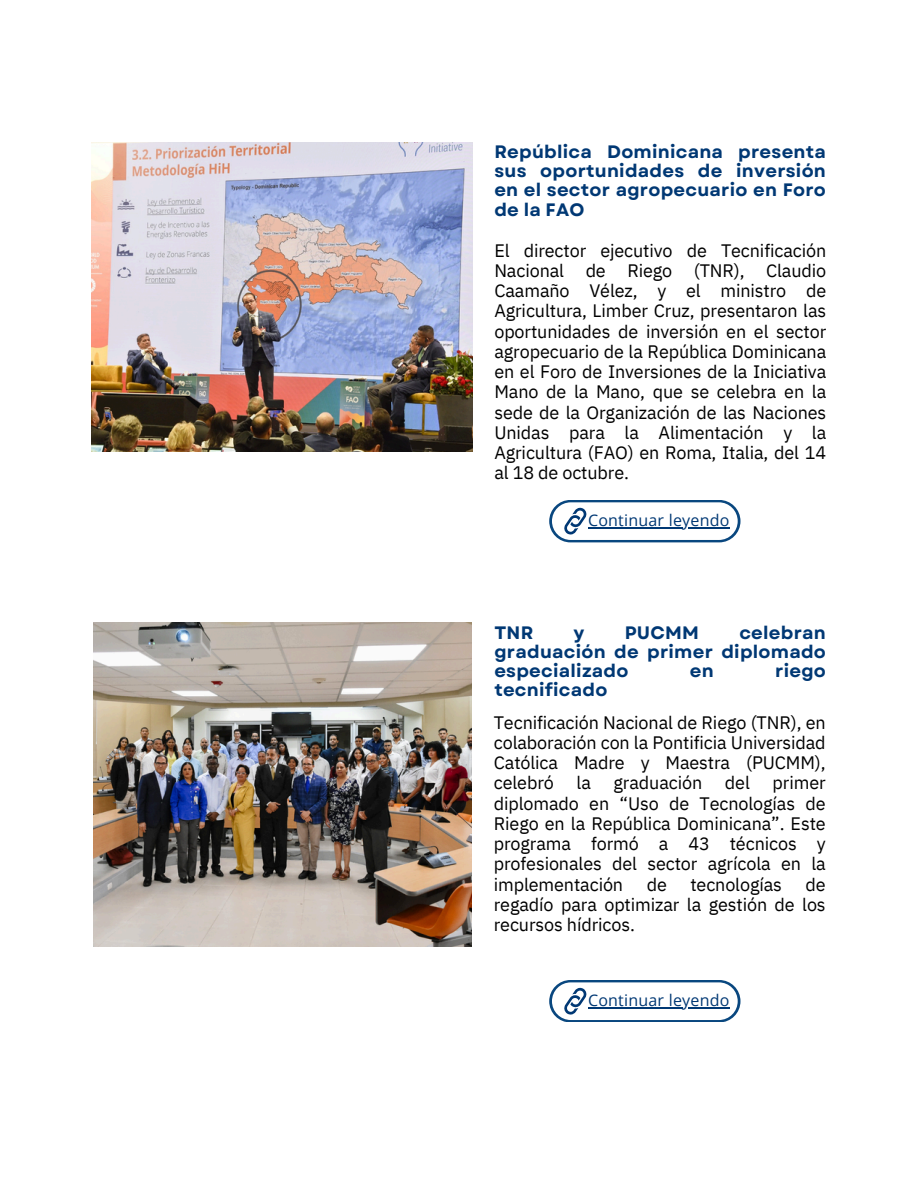
<style>
.page{position:relative;width:918px;height:1188px;background:#fff}
.page>*{position:absolute;margin:0;border:0;box-sizing:border-box;transform-origin:0 0}
.t1{font:18px/20.2px "IBM Plex Sans";letter-spacing:-.005em;color:#000;text-align:justify}
.t2{font:700 18px/19.2px "Garet";letter-spacing:.015em;color:#003874;text-align:justify}
.t3{font:16.05px "Open Sans";letter-spacing:.015em;color:#003874}
</style>
<div class="page">
<img style="left:92px;top:143px;width:380px;height:309px">
<div style="left:549px;top:500px;width:191px;height:42px;background:#09477f;border-radius:21px"></div>
<div style="left:552px;top:502px;width:186px;height:38px;background:#fff;border-radius:19px"></div>
<svg style="left:564px;top:508px;width:23px;height:27px"></svg>
<hr style="left:588px;top:527px;width:142px;height:1px;background:#003874">
<div style="left:549px;top:980px;width:191px;height:42px;background:#09477f;border-radius:21px"></div>
<div style="left:552px;top:982px;width:186px;height:38px;background:#fff;border-radius:19px"></div>
<svg style="left:564px;top:988px;width:23px;height:27px"></svg>
<img style="left:94px;top:623px;width:378px;height:323px">
<hr style="left:588px;top:1007px;width:142px;height:2px;background:#003874">
<h2 class="t2" style="left:494px;top:142px;width:333px">República Dominicana presenta sus oportunidades de inversión en el sector agropecuario en Foro de la FAO</h2>
<p class="t1" style="left:494px;top:240px;width:333px">El director ejecutivo de Tecnificación Nacional de Riego (TNR), Claudio Caamaño Vélez, y el ministro de Agricultura, Limber Cruz, presentaron las oportunidades de inversión en el sector agropecuario de la República Dominicana en el Foro de Inversiones de la Iniciativa Mano de la Mano, que se celebra en la sede de la Organización de las Naciones Unidas para la Alimentación y la Agricultura (FAO) en Roma, Italia, del 14 al 18 de octubre.</p>
<h1 class="t3" style="left:588px;top:509px;width:143px">Continuar leyendo</h1>
<p class="t2" style="left:494px;top:623px;width:333px;text-indent:245px">celebran graduación de primer diplomado especializado</p>
<p class="t2" style="left:494px;top:623px;width:40px">TNR</p>
<p class="t2" style="left:574px;top:623px;width:12px">y</p>
<p class="t2" style="left:625px;top:623px;width:76px">PUCMM</p>
<p class="t2" style="left:690px;top:661px;width:25px">en</p>
<p class="t2" style="left:775px;top:661px;width:52px">riego</p>
<p class="t2" style="left:494px;top:680px;width:115px">tecnificado</p>
<h1 class="t1" style="left:494px;top:712px;width:333px">Tecnificación Nacional de Riego (TNR), en colaboración con la Pontificia Universidad Católica Madre y Maestra (PUCMM), celebró</h1>
<h1 class="t1" style="left:577px;top:773px;width:16px">la</h1>
<h1 class="t1" style="left:614px;top:773px;width:90px">graduación</h1>
<h1 class="t1" style="left:725px;top:773px;width:26px">del</h1>
<h1 class="t1" style="left:494px;top:773px;width:333px;text-indent:279px">primer diplomado en “Uso de Tecnologías de Riego en la República Dominicana”. Este programa formó a 43 técnicos y profesionales del sector agrícola en la implementación</h1>
<h1 class="t1" style="left:647px;top:874px;width:22px">de</h1>
<h1 class="t1" style="left:690px;top:874px;width:93px">tecnologías</h1>
<h1 class="t1" style="left:494px;top:874px;width:333px;text-indent:312px">de regadío para optimizar la gestión de los recursos hídricos.</h1>
<p class="t3" style="left:588px;top:989px;width:143px">Continuar leyendo</p>
</div>
